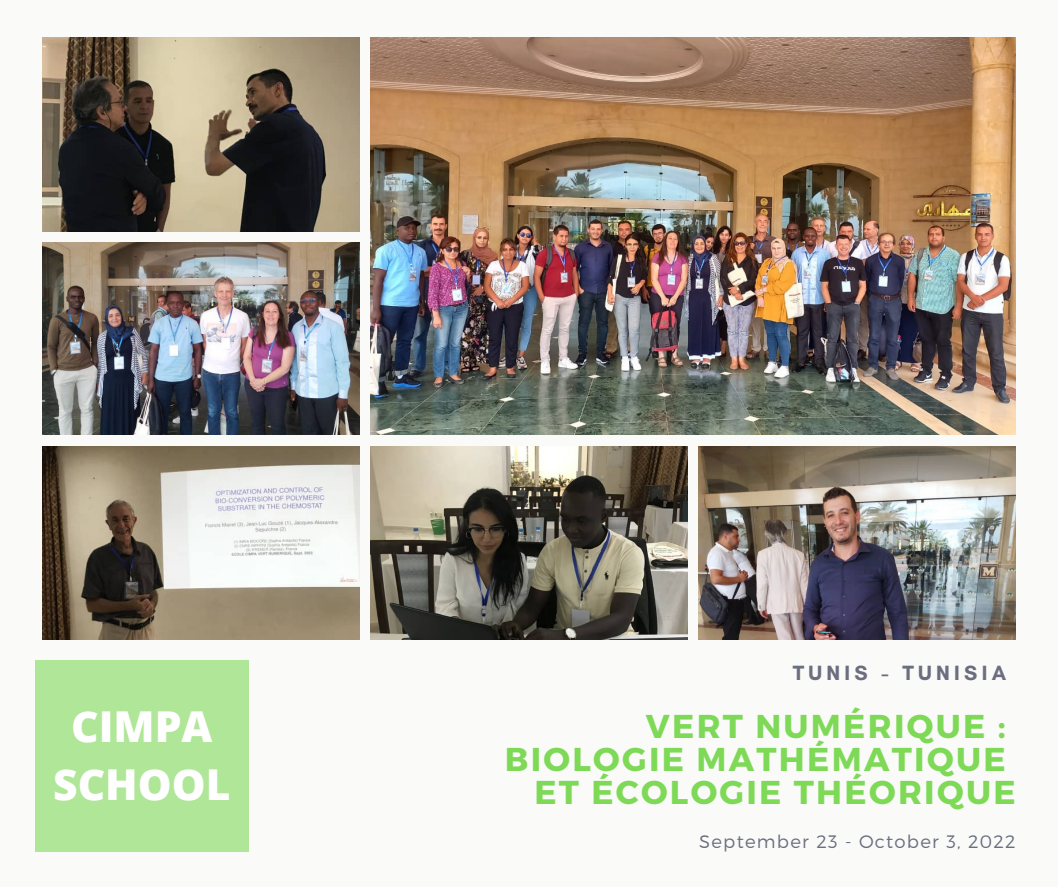
<style>
.page{position:relative;width:1058px;height:887px;background:#fff}
.page>*{position:absolute;margin:0;border:0;box-sizing:border-box;transform-origin:0 0}
.t1{font:800 42.6px/58.5px "Open Sans";color:#fff;text-align:center}
.t2{font:700 33px "Montserrat";letter-spacing:.07em;color:#7ed957}
.t3{font:700 21px "Glacial Indifference";letter-spacing:.205em;color:#6a6e7f}
.t4{font:300 18px "Montserrat";letter-spacing:.07em;color:#6a6e7f}
</style>
<div class="page">
<div style="left:0;top:0;width:1058px;height:886px;background:#fafaf8"></div>
<img style="left:42px;top:37px;width:318px;height:194px">
<img style="left:371px;top:37px;width:644px;height:398px">
<img style="left:42px;top:242px;width:318px;height:193px">
<img style="left:42px;top:446px;width:318px;height:193px">
<img style="left:371px;top:446px;width:316px;height:193px">
<img style="left:698px;top:446px;width:317px;height:193px">
<div style="left:35px;top:660px;width:214px;height:191px;background:#afe697"></div>
<p class="t1" style="left:53px;top:695px;width:179px">CIMPA<br>SCHOOL</p>
<p class="t3" style="left:792px;top:659px;width:215px">TUNIS - TUNISIA</p>
<p class="t2" style="left:645px;top:705px;width:361px">VERT NUMÉRIQUE :</p>
<p class="t2" style="left:505px;top:737px;width:502px">BIOLOGIE MATHÉMATIQUE</p>
<p class="t2" style="left:534px;top:770px;width:483px">ET ÉCOLOGIE THÉORIQUE</p>
<p class="t4" style="left:699px;top:830px;width:318px">September 23 - October 3, 2022</p>
</div>
